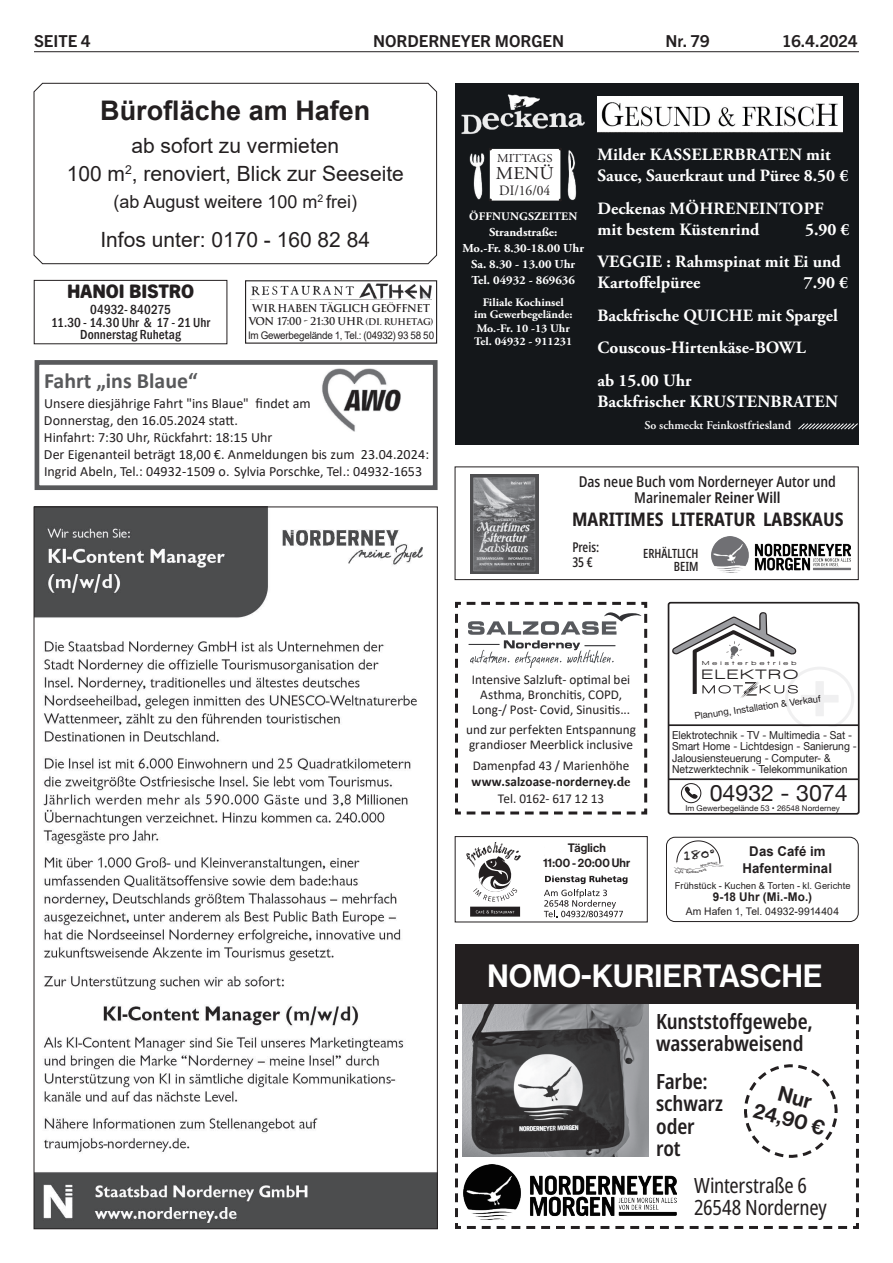
<style>
.page{position:relative;width:893px;height:1263px;background:#fff}
.page>*{position:absolute;margin:0;border:0;box-sizing:border-box;transform-origin:0 0}
.t1{font:31.5px "N Haas Grotesk DS Pro 65 Md";letter-spacing:.015em;color:#fff}
.t2{font:700 27px "Arial";color:#231f20}
.t3{font:22.8px "Helvetica Neue";color:#231f20}
.t4{font:700 21.9px "Calibri";color:#58595b}
.t5{font:21px/28.5px "Arial";color:#231f20;text-align:center}
.t6{font:600 condensed 21px/22.5px "Noto Sans";letter-spacing:-.005em;color:#231f20}
.t7{font:condensed 21px/22.5px "Noto Sans";letter-spacing:-.015em;color:#231f20;scale:.96 1}
.t8{font:21px/22.5px "N Haas Grotesk DS Pro 65 Md";color:#231f20;text-align:center}
.t9{font:700 condensed 18.75px "Noto Sans";color:#231f20}
.t10{font:800 18.75px "Trade Gothic Next SR Pro";letter-spacing:-.01em;color:#231f20}
.t11{font:18px "Arial";color:#231f20}
.t12{font:18px "Adobe Garamond Pro";color:#231f20;scale:1.06 1}
.t13{font:700 17.25px/32.5px "Adobe Garamond Pro";color:#fff}
.t14{font:700 16.5px "Trade Gothic Next LT Pro";color:#231f20}
.t15{font:500 condensed 15px/16.5px "Noto Sans";color:#231f20;text-align:center}
.t16{font:14.25px "Adobe Garamond Pro";color:#231f20;scale:.95 1}
.t17{font:14.1px/17.2px "Calibri";color:#231f20}
.t18{font:900 13.95px "Walkway Expand";letter-spacing:.175em;color:#231f20}
.t19{font:13.5px/15px "Calibri";color:#231f20;text-align:center}
.t20{font:500 condensed 13.5px/12.8px "Franklin Gothic";color:#231f20;text-align:center}
.t21{font:700 13.5px/16.5px "Arial";letter-spacing:.01em;color:#231f20;text-align:center}
.t22{font:500 extra-condensed 13.5px/15px "Noto Sans";color:#231f20}
.t23{font:500 extra-condensed 12.75px/13.5px "Noto Sans";color:#231f20;text-align:right}
.t24{font:12.45px "Chalkduster";color:#231f20}
.t25{font:700 12.15px/15.8px "Adobe Garamond Pro";color:#fff;text-align:center;scale:1.04 1}
.t26{font:600 12px "Adobe Garamond Pro";color:#fff}
.t27{font:12px/15px "N Haas Grotesk DS Pro 65 Md";letter-spacing:.01em;color:#231f20;text-align:center}
.t28{font:700 12px "Arial";letter-spacing:.01em;color:#231f20}
.t29{font:12px "Adobe Garamond Pro";color:#231f20;scale:1.06 1}
.t30{font:700 11.55px/12px "Adobe Garamond Pro";color:#fff;text-align:center;scale:1.04 1}
.t31{font:10.95px/11.4px "Helvetica Neue";color:#231f20;scale:.94 1}
.t32{font:700 10.5px/13.5px "Trajan Pro";letter-spacing:-.035em;color:#231f20;text-align:center}
.t33{font:10.5px "Arial";letter-spacing:-.02em;color:#231f20;scale:.94 1}
.t34{font:10.5px "Arial";letter-spacing:.015em;color:#231f20}
.t35{font:9.45px "Arial";letter-spacing:.015em;color:#231f20}
.t36{font:9.45px "Helvetica Neue";color:#231f20}
.t37{font:7.95px "Helvetica Neue";color:#231f20}
.t38{font:900 6px "Walkway Expand";letter-spacing:.5em;color:#231f20;scale:1.09 1}
.s1{font-size:9px}
.s2{font-family:"Minion Pro"}
.s3{font-weight:600}
.s4{font-weight:700}
.s5{font-family:"Warnock Pro";font-weight:700}
</style>
<div class="page">
<hr style="left:34px;top:51px;width:825px;height:1px;background:#231f20">
<div style="left:455px;top:466px;width:404px;height:114px;border:1px solid #231f20"></div>
<img style="left:470px;top:474px;width:68px;height:99px">
<img style="left:712px;top:536px;width:138px;height:36px">
<div style="left:455px;top:83px;width:404px;height:361px;background:#14171a"></div>
<img style="left:461px;top:94px;width:124px;height:40px">
<img style="left:598px;top:96px;width:244px;height:36px">
<div style="left:490px;top:149px;width:70px;height:52px;background:#fff"></div>
<img style="left:567px;top:150px;width:10px;height:51px">
<svg style="left:798px;top:423px;width:60px;height:7px"></svg>
<img style="left:470px;top:153px;width:15px;height:47px">
<div style="left:668px;top:602px;width:192px;height:212px;border:2px solid #231f20;border-radius:2px"></div>
<hr style="left:668px;top:778px;width:191px;height:2px;background:#231f20">
<hr style="left:668px;top:724px;width:191px;height:2px;background:#231f20">
<svg style="left:685px;top:786px;width:13px;height:13px"></svg>
<div style="left:681px;top:783px;width:20px;height:20px;border:1px solid #231f20;border-radius:50%"></div>
<svg style="left:672px;top:612px;width:182px;height:115px"></svg>
<svg style="left:455px;top:601px;width:193px;height:214px"></svg>
<hr style="left:469px;top:644px;width:30px;height:1px;background:#717275">
<hr style="left:585px;top:645px;width:30px;height:1px;background:#717275">
<div style="left:666px;top:837px;width:193px;height:85px;border:1px solid #231f20;border-radius:9px"></div>
<div style="left:455px;top:836px;width:192px;height:86px;border:1px solid #231f20"></div>
<svg style="left:466px;top:842px;width:55px;height:60px"></svg>
<div style="left:470px;top:907px;width:50px;height:10px;background:#231f20"></div>
<svg style="left:476px;top:910px;width:38px;height:3px"></svg>
<svg style="left:544px;top:875px;width:84px;height:42px"></svg>
<svg style="left:455px;top:1003px;width:404px;height:226px"></svg>
<img style="left:462px;top:1003px;width:186px;height:153px">
<div style="left:455px;top:944px;width:404px;height:59px;background:#231f20"></div>
<img style="left:464px;top:1164px;width:212px;height:56px">
<svg style="left:741px;top:1061px;width:100px;height:100px"></svg>
<img style="left:322px;top:368px;width:79px;height:63px">
<div style="left:35px;top:360px;width:402px;height:130px;border:5px solid #58595b"></div>
<img style="left:36px;top:508px;width:400px;height:719px">
<svg style="left:33px;top:82px;width:404px;height:182px"></svg>
<div style="left:34px;top:280px;width:193px;height:64px;border:1px solid #231f20"></div>
<img style="left:251px;top:284px;width:181px;height:15px">
<div style="left:245px;top:280px;width:192px;height:64px;border:1px solid #231f20"></div>
<svg style="left:674px;top:840px;width:50px;height:30px"></svg>
<p class="t14" style="left:34px;top:29px;width:58px">SEITE 4</p>
<p class="t14" style="left:373px;top:29px;width:193px">NORDERNEYER MORGEN</p>
<p class="t14" style="left:666px;top:29px;width:45px">Nr. 79</p>
<p class="t14" style="left:782px;top:29px;width:77px">16.4.2024</p>
<h2 class="t2" style="left:100px;top:91px;width:272px">Bürofläche am Hafen</h2>
<p class="t5" style="left:67px;top:131px;width:339px">ab sofort zu vermieten<br>100 m<sup>2</sup>, renoviert, Blick zur Seeseite</p>
<p class="t11" style="left:113px;top:189px;width:245px">(ab August weitere 100 m<sup>2</sup> frei)</p>
<p class="t5" style="left:100px;top:225px;width:271px">Infos unter: 0170 - 160 82 84</p>
<p class="t10" style="left:67px;top:278px;width:129px">HANOI BISTRO</p>
<p class="t20" style="left:51px;top:303px;width:161px">04932- 840275<br>11.30 - 14.30 Uhr &amp; 17 - 21 Uhr<br>Donnerstag Ruhetag</p>
<p class="t32" style="left:249px;top:301px;width:186px">WIR HABEN TÄGLICH GEÖFFNET<br>VON 17:00 - 21:30 UHR <span class="s1">(DI. RUHETAG)</span></p>
<p class="t33" style="left:248px;top:328px;width:200px">Im Gewerbegelände 1, Tel.: (04932) 93 58 50</p>
<p class="t4" style="left:44px;top:365px;width:155px">Fahrt „ins Blaue“</p>
<p class="t17" style="left:44px;top:394px;width:387px">Unsere diesjährige Fahrt "ins Blaue" findet am<br>Donnerstag, den 16.05.2024 statt.<br>Hinfahrt: 7:30 Uhr, Rückfahrt: 18:15 Uhr<br>Der Eigenanteil beträgt 18,00 €. Anmeldungen bis zum 23.04.2024:<br>Ingrid Abeln, Tel.: 04932-1509 o. Sylvia Porschke, Tel.: 04932-1653</p>
<p class="t29" style="left:497px;top:151px;width:54px">MITTAGS</p>
<p class="t12" style="left:496px;top:162px;width:56px">MENÜ</p>
<p class="t16" style="left:499px;top:182px;width:55px">DI/16/04</p>
<p class="t30" style="left:469px;top:210px;width:106px">ÖFFNUNGSZEITEN</p>
<p class="t25" style="left:463px;top:225px;width:118px">Strandstraße:<br>Mo.-Fr. 8.30-18.00 Uhr<br>Sa. 8.30 - 13.00 Uhr<br>Tel. 04932 - 869636</p>
<p class="t30" style="left:474px;top:297px;width:96px">Filiale Kochinsel<br>im Gewerbegelände:</p>
<p class="t30" style="left:474px;top:321px;width:96px;line-height:13.5px;text-align:left">Mo.-Fr. 10 -13 Uhr<br>Tel. 04932 - 911231</p>
<p class="t13" style="left:598px;top:144px;width:252px;line-height:21px">Milder KASSELERBRATEN mit<br>Sauce, Sauerkraut und Püree 8.50 €</p>
<p class="t13" style="left:598px;top:198px;width:228px;line-height:21px">Deckenas MÖHRENEINTOPF mit bestem Küstenrind</p>
<p class="t13" style="left:598px;top:213px;width:253px;text-indent:207px">5.90 €<br>VEGGIE : Rahmspinat mit Ei und</p>
<p class="t13" style="left:598px;top:267px;width:104px">Kartoffelpüree</p>
<p class="t13" style="left:598px;top:267px;width:252px;text-indent:206px">7.90 €<br>Backfrische QUICHE mit Spargel<br>Couscous-Hirtenkäse-BOWL<br>ab 15.00 Uhr</p>
<p class="t13" style="left:598px;top:385px;width:242px">Backfrischer KRUSTENBRATEN</p>
<p class="t26" style="left:644px;top:418px;width:148px">So schmeckt Fein<span class="s2">kostfriesland</span></p>
<p class="t15" style="left:579px;top:474px;width:259px">Das neue Buch vom Norderneyer Autor und<br>Marinemaler <span class="s3">Reiner Will</span></p>
<p class="t22" style="left:572px;top:540px;width:28px">Preis:<br>35 €</p>
<p class="t23" style="left:643px;top:547px;width:57px">ERHÄLTLICH<br>BEIM</p>
<p class="t9" style="left:572px;top:506px;width:273px">MARITIMES LITERATUR LABSKAUS</p>
<p class="t19" style="left:472px;top:672px;width:160px">Intensive Salzluft- optimal bei<br>Asthma, Bronchitis, COPD,<br>Long-/ Post- Covid, Sinusitis...</p>
<p class="t19" style="left:466px;top:722px;width:172px;text-align:left">und zur perfekten Entspannung grandioser Meerblick inclusive</p>
<p class="t19" style="left:471px;top:757px;width:161px;line-height:16.5px">Damenpfad 43 / Marienhöhe <span class="s4">www.salzoase-norderney.</span><span class="s5">de<br></span>Tel. 0162- 617 12 13</p>
<p class="t27" style="left:543px;top:841px;width:89px">Täglich<br>11:00 - 20:00 Uhr</p>
<p class="t38" style="left:702px;top:660px;width:88px">Meisterbetrieb</p>
<p class="t18" style="left:702px;top:667px;width:98px">ELEKTRO</p>
<p class="t36" style="left:694px;top:709px;width:129px;rotate:-8deg">Planung, Installation &amp; Verkauf</p>
<p class="t31" style="left:672px;top:730px;width:198px">Elektrotechnik - TV - Multimedia - Sat - Smart Home - Lichtdesign - Sanierung - Jalousiensteuerung - Computer- &amp; Netzwerktechnik - Telekommunikation</p>
<h3 class="t3" style="left:710px;top:776px;width:140px">04932 - 3074</h3>
<p class="t37" style="left:685px;top:802px;width:156px">Im Gewerbegelände 53 • 26548 Norderney</p>
<p class="t21" style="left:742px;top:843px;width:91px">Das Café im<br>Hafenterminal</p>
<p class="t35" style="left:675px;top:879px;width:177px">Frühstück - Kuchen &amp; Torten - kl. Gerichte</p>
<p class="t28" style="left:713px;top:888px;width:101px">9-18 Uhr (Mi.-Mo.)</p>
<p class="t24" style="left:683px;top:848px;width:33px;rotate:-1deg">180°</p>
<p class="t34" style="left:686px;top:904px;width:155px">Am Hafen 1, Tel. 04932-9914404</p>
<h1 class="t1" style="left:487px;top:957px;width:336px">NOMO-KURIERTASCHE</h1>
<p class="t6" style="left:656px;top:1010px;width:158px">Kunststoffgewebe, wasserabweisend</p>
<p class="t6" style="left:656px;top:1070px;width:68px">Farbe: schwarz oder rot</p>
<p class="t8" style="left:763px;top:1077px;width:75px;rotate:15deg">Nur<br>24,90 €</p>
<p class="t7" style="left:694px;top:1174px;width:140px">Winterstraße 6<br>26548 Norderney</p>
</div>
